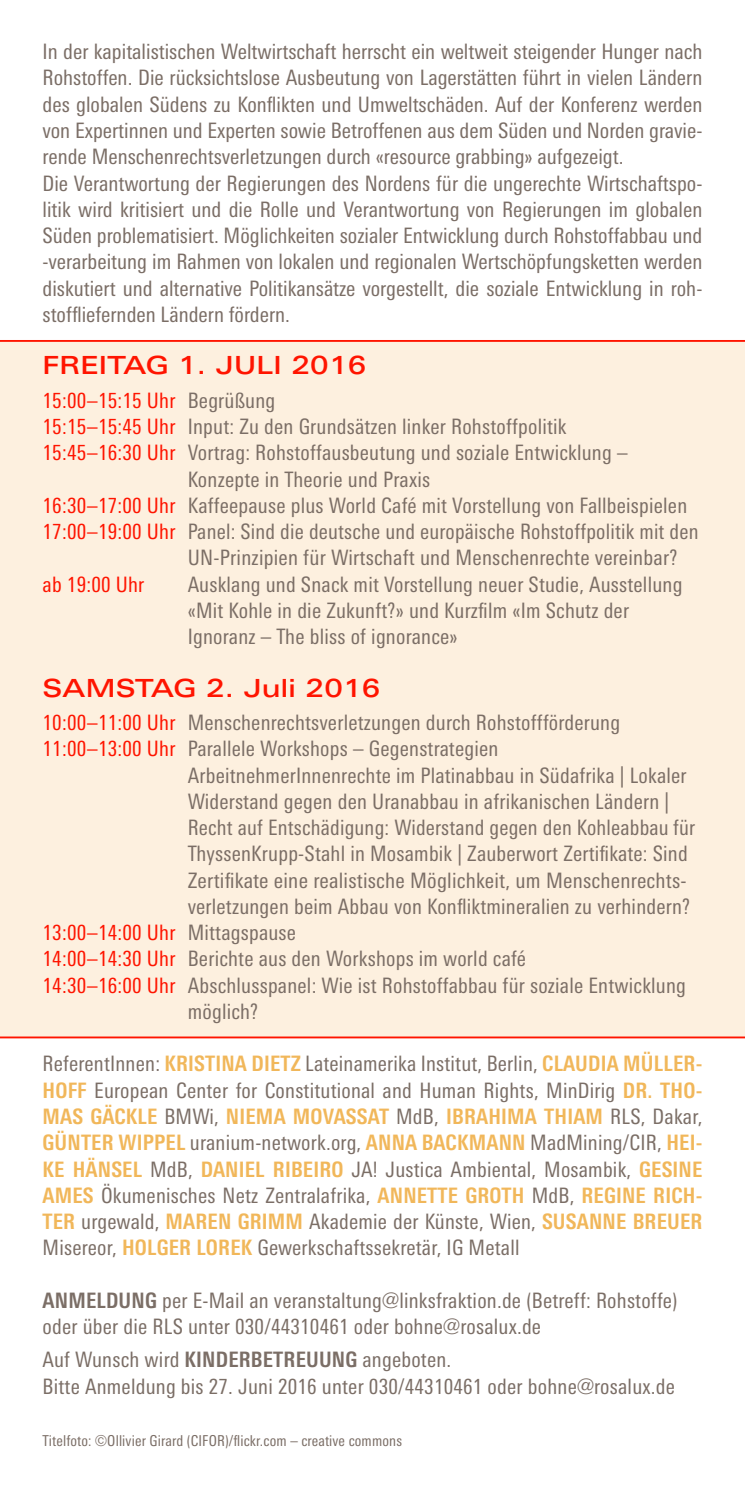
<style>
.page{position:relative;width:745px;height:1489px;background:#fff}
.page>*{position:absolute;margin:0;border:0;box-sizing:border-box;transform-origin:0 0}
.t1{font:500 25px "Linotype Univers Extd";letter-spacing:.01em;color:#ff1400}
.t2{font:condensed 21.25px/26.2px "Linotype Univers";letter-spacing:.01em;color:#7b6e66}
.t3{font:condensed 21.25px "Linotype Univers";letter-spacing:.01em;color:#ff1400}
.t4{font:condensed 15px "Linotype Univers";letter-spacing:.01em;color:#7b6e66}
.s1{color:#7b6e66}
.s2{color:#ff1400}
.s3{font-weight:700;color:#f1b75a}
.s4{font-weight:700}
</style>
<div class="page">
<div style="left:0;top:340px;width:744px;height:698px;background:#fdf0df"></div>
<p class="t2" style="left:43px;top:38px;width:661px;text-align:justify">In der kapitalistischen Weltwirtschaft herrscht ein weltweit steigender Hunger nach Rohstoffen. Die rücksichtslose Ausbeutung von Lagerstätten führt in vielen Ländern des globalen Südens zu Konflikten und Umweltschäden. Auf der Konferenz werden von Expertinnen und Experten sowie Betroffenen aus dem Süden und Norden gravie&shy;rende Menschenrechtsverletzungen durch «resource grabbing» aufgezeigt.</p>
<p class="t2" style="left:43px;top:170px;width:661px;text-align:justify">Die Verantwortung der Regierungen des Nordens für die ungerechte Wirtschaftspo&shy;litik wird kritisiert und die Rolle und Verantwortung von Regierungen im globalen Süden problematisiert. Möglichkeiten sozialer Entwicklung durch Rohstoffabbau und -verarbeitung im Rahmen von lokalen und regionalen Wertschöpfungsketten werden diskutiert und alternative Politikansätze vorgestellt, die soziale Entwicklung in roh&shy;stoffliefernden Ländern fördern.</p>
<p class="t1" style="left:43px;top:350px;width:325px">FREITAG 1. JULI 2016</p>
<p class="t3" style="left:43px;top:388px;width:234px">15:00–15:15 Uhr <span class="s1">Begrüßung</span></p>
<p class="t2" style="left:43px;top:413px;width:525px"><span class="s2">15:15–15:45 Uhr</span> Input: Zu den Grundsätzen linker Rohstoffpolitik</p>
<p class="t2" style="left:188px;top:439px;width:441px;text-indent:-145px"><span class="s2">15:45–16:30 Uhr</span> Vortrag: Rohstoffausbeutung und soziale Entwicklung –<br>Konzepte in Theorie und Praxis</p>
<p class="t2" style="left:43px;top:492px;width:645px"><span class="s2">16:30–17:00 Uhr</span> Kaffeepause plus World Café mit Vorstellung von Fallbeispielen</p>
<p class="t2" style="left:188px;top:518px;width:512px;text-indent:-145px"><span class="s2">17:00–19:00 Uhr</span> Panel: Sind die deutsche und europäische Rohstoffpolitik mit den<br>UN-Prinzipien für Wirtschaft und Menschenrechte vereinbar?</p>
<p class="t3" style="left:43px;top:571px;width:103px">ab 19:00 Uhr</p>
<p class="t2" style="left:188px;top:571px;width:496px">Ausklang und Snack mit Vorstellung neuer Studie, Ausstellung «Mit Kohle in die Zukunft?» und Kurzfilm «Im Schutz der<br>Ignoranz – The bliss of ignorance»</p>
<p class="t1" style="left:43px;top:672px;width:339px">SAMSTAG 2. Juli 2016</p>
<p class="t2" style="left:43px;top:709px;width:578px"><span class="s2">10:00–11:00 Uhr</span> Menschenrechtsverletzungen durch Rohstoffförderung</p>
<p class="t2" style="left:188px;top:735px;width:508px;text-indent:-145px"><span class="s2">11:00–13:00 Uhr</span> Parallele Workshops – Gegenstrategien ArbeitnehmerInnenrechte im Platinabbau in Südafrika | Lokaler Widerstand gegen den Uranabbau in afrikanischen Ländern | Recht auf Entschädigung: Widerstand gegen den Kohleabbau für ThyssenKrupp-Stahl in Mosambik | Zauberwort Zertifikate: Sind Zertifikate eine realistische Möglichkeit, um Menschenrechts&shy;verletzungen beim Abbau von Konfliktmineralien zu verhindern?</p>
<p class="t3" style="left:43px;top:920px;width:255px">13:00–14:00 Uhr <span class="s1">Mittagspause</span></p>
<p class="t2" style="left:43px;top:945px;width:484px"><span class="s2">14:00–14:30 Uhr</span> Berichte aus den Workshops im world café</p>
<p class="t2" style="left:188px;top:971px;width:499px;text-indent:-145px"><span class="s2">14:30–16:00 Uhr</span> Abschlusspanel: Wie ist Rohstoffabbau für soziale Entwicklung möglich?</p>
<p class="t2" style="left:43px;top:1050px;width:661px;text-align:justify">ReferentInnen: <span class="s3">KRISTINA DIETZ</span> Lateinamerika Institut, Berlin, <span class="s3">CLAUDIA MÜLLER-HOFF</span> European Center for Constitutional and Human Rights, MinDirig <span class="s3">DR. THO-MAS GÄCKLE</span> BMWi, <span class="s3">NIEMA MOVASSAT</span> MdB, <span class="s3">IBRAHIMA THIAM</span> RLS, Dakar, <span class="s3">GÜNTER WIPPEL</span> uranium-network.org, <span class="s3">ANNA BACKMANN</span> MadMining/CIR, <span class="s3">HEI-KE HÄNSEL</span> MdB, <span class="s3">DANIEL RIBEIRO</span> JA! Justica Ambiental, Mosambik, <span class="s3">GESINE AMES</span> Ökumenisches Netz Zentralafrika, <span class="s3">ANNETTE GROTH</span> MdB, <span class="s3">REGINE RICH-TER</span> urgewald, <span class="s3">MAREN GRIMM</span> Akademie der Künste, Wien, <span class="s3">SUSANNE BREUER </span>Misereor, <span class="s3">HOLGER LOREK</span> Gewerkschaftssekretär, IG Metall</p>
<p class="t2" style="left:43px;top:1286px;width:636px"><span class="s4">ANMELDUNG</span> per E-Mail an veranstaltung@linksfraktion.de (Betreff: Rohstoffe)</p>
<p class="t2" style="left:43px;top:1313px;width:499px">oder über die RLS unter 030/44310461 oder bohne@rosalux.de</p>
<p class="t2" style="left:43px;top:1346px;width:410px">Auf Wunsch wird <span class="s4">KINDERBETREUUNG</span> angeboten.</p>
<p class="t2" style="left:43px;top:1372px;width:633px">Bitte Anmeldung bis 27. Juni 2016 unter 030/44310461 oder bohne@rosalux.de</p>
<p class="t4" style="left:43px;top:1431px;width:361px">Titelfoto: ©Ollivier Girard (CIFOR)/flickr.com – creative commons</p>
</div>
